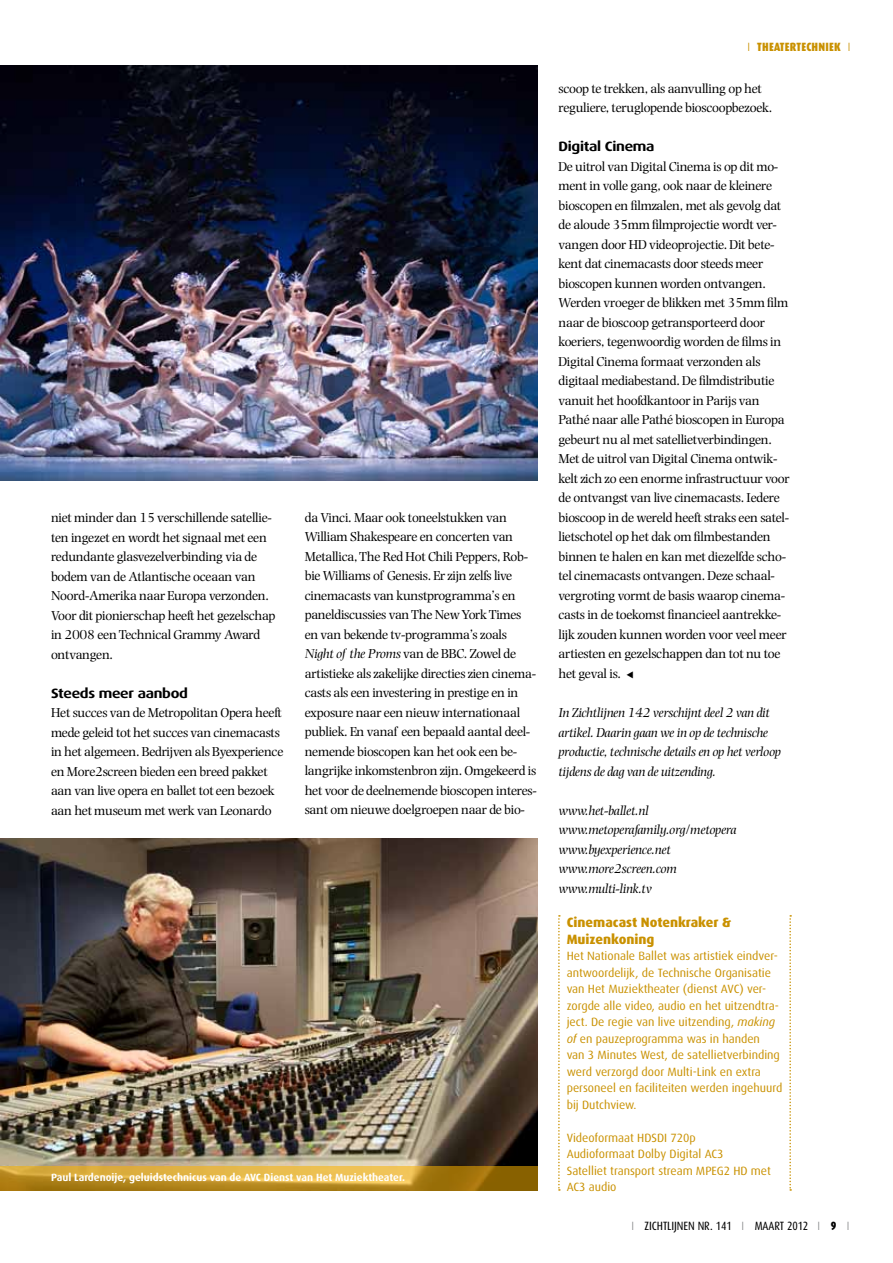
<style>
.page{position:relative;width:893px;height:1263px;background:#fff}
.page>*{position:absolute;margin:0;border:0;box-sizing:border-box;transform-origin:0 0}
.t1{font:13.5px/19.5px "Photina";letter-spacing:-.02em;color:#000}
.t2{font:italic 13.5px/19.5px "Photina";letter-spacing:-.02em;color:#000}
.t3{font:800 13.5px/16.5px "Dax";color:#c99100}
.t4{font:700 13.5px "Dax Wide";letter-spacing:-.02em;color:#000}
.t5{font:12px/16.5px "Dax";color:#c99100}
.t6{font:12px "Dax Condensed";letter-spacing:-.005em;color:#000}
.t7{font:900 12px "Dax Condensed";color:#c99100}
.t8{font:700 10.5px "Dax";color:#fff}
.s1{font-style:italic}
.s2{font-weight:300}
.s3{font-family:"European Pi Three";font-size:9px}
.s4{font-weight:300;color:#87888a}
.s5{font-weight:900}
</style>
<div class="page">
<img style="left:0;top:838px;width:537px;height:328px">
<img style="left:0;top:66px;width:537px;height:415px">
<svg style="left:558px;top:915px;width:2px;height:276px"></svg>
<svg style="left:789px;top:915px;width:2px;height:276px"></svg>
<svg style="left:0;top:1166px;width:537px;height:25px;background:#c2962c"></svg>
<p class="t1" style="left:51px;top:508px;width:226px">niet minder dan 15 verschillende satellie&shy;ten ingezet en wordt het signaal met een redundante glasvezelverbinding via de bodem van de Atlantische oceaan van Noord-Amerika naar Europa verzonden.<br>Voor dit pionierschap heeft het gezelschap in 2008 een Technical Grammy Award ontvangen.</p>
<p class="t4" style="left:51px;top:685px;width:138px">Steeds meer aanbod</p>
<p class="t1" style="left:51px;top:703px;width:234px">Het succes van de Metropolitan Opera heeft mede geleid tot het succes van cinemacasts in het algemeen. Bedrijven als Byexperience en More2screen bieden een breed pakket aan van live opera en ballet tot een bezoek aan het museum met werk van Leonardo</p>
<p class="t1" style="left:305px;top:508px;width:233px">da Vinci. Maar ook toneelstukken van William Shakespeare en concerten van Metallica, The Red Hot Chili Peppers, Rob&shy;bie Williams of Genesis. Er zijn zelfs live cinemacasts van kunstprogramma’s en paneldiscussies van The New York Times en van bekende tv-programma’s zoals <span class="s1">Night of the Proms</span> van de BBC. Zowel de artistieke als zakelijke directies zien cinema&shy;casts als een investering in prestige en in exposure naar een nieuw internationaal publiek. En vanaf een bepaald aantal deel&shy;nemende bioscopen kan het ook een be&shy;langrijke inkomstenbron zijn. Omgekeerd is het voor de deelnemende bioscopen interes&shy;sant om nieuwe doelgroepen naar de bio-</p>
<p class="t8" style="left:51px;top:1171px;width:355px">Paul Lardenoije, geluidstechnicus van de AVC Dienst van Het Muziektheater.</p>
<p class="t7" style="left:747px;top:40px;width:22px"><span class="s2">I</span> THEATERTECHNIE</p>
<p class="t7" style="left:834px;top:40px;width:18px">K <span class="s2">I</span></p>
<p class="t1" style="left:558px;top:79px;width:215px">scoop te trekken, als aanvulling op het reguliere, teruglopende bioscoopbezoek.</p>
<p class="t4" style="left:558px;top:139px;width:98px">Digital Cinema</p>
<p class="t1" style="left:558px;top:157px;width:233px">De uitrol van Digital Cinema is op dit mo&shy;ment in volle gang, ook naar de kleinere bioscopen en filmzalen, met als gevolg dat de aloude 35mm filmprojectie wordt ver&shy;vangen door HD videoprojectie. Dit bete&shy;kent dat cinemacasts door steeds meer bioscopen kunnen worden ontvangen.<br>Werden vroeger de blikken met 35mm film naar de bioscoop getransporteerd door koeriers, tegenwoordig worden de films in Digital Cinema formaat verzonden als digitaal mediabestand. De filmdistributie vanuit het hoofdkantoor in Parijs van Pathé naar alle Pathé bioscopen in Europa gebeurt nu al met satellietverbindingen.<br>Met de uitrol van Digital Cinema ontwik&shy;kelt zich zo een enorme infrastructuur voor de ontvangst van live cinemacasts. Iedere bioscoop in de wereld heeft straks een satel&shy;lietschotel op het dak om filmbestanden binnen te halen en kan met diezelfde scho&shy;tel cinemacasts ontvangen. Deze schaal&shy;vergroting vormt de basis waarop cinema&shy;casts in de toekomst financieel aantrekke&shy;lijk zouden kunnen worden voor veel meer artiesten en gezelschappen dan tot nu toe het geval is. <span class="s3">f</span></p>
<p class="t2" style="left:558px;top:703px;width:224px">In Zichtlijnen 142 verschijnt deel 2 van dit artikel. Daarin gaan we in op de technische productie, technische details en op het verloop tijdens de dag van de uitzending.</p>
<p class="t2" style="left:558px;top:800px;width:180px">www.het-ballet.nl www.metoperafamily.org/metopera www.byexperience.net www.more2screen.com www.multi-link.tv</p>
<p class="t3" style="left:567px;top:914px;width:166px">Cinemacast Notenkraker &amp;<br>Muizenkoning</p>
<p class="t5" style="left:567px;top:948px;width:217px">Het Nationale Ballet was artistiek eindver&shy;antwoordelijk, de Technische Organisatie van Het Muziektheater (dienst AVC) ver&shy;zorgde alle video, audio en het uitzendtra&shy;ject. De regie van live uitzending, <span class="s1">making of</span> en pauzeprogramma was in handen<br>van 3 Minutes West, de satellietverbinding werd verzorgd door Multi-Link en extra personeel en faciliteiten werden ingehuurd bij Dutchview.</p>
<p class="t5" style="left:567px;top:1129px;width:206px">Videoformaat HDSDI 720p<br>Audioformaat Dolby Digital AC3<br>Satelliet transport stream MPEG2 HD met<br>AC3 audio</p>
<p class="t6" style="left:631px;top:1219px;width:23px"><span class="s4">I</span> ZICHTLI</p>
<p class="t6" style="left:674px;top:1219px;width:10px">JNEN</p>
<p class="t6" style="left:698px;top:1219px;width:153px">NR. 141 <span class="s4">I</span> MAART 2012 <span class="s4">I</span> <span class="s5">9</span> <span class="s4">I</span></p>
</div>
